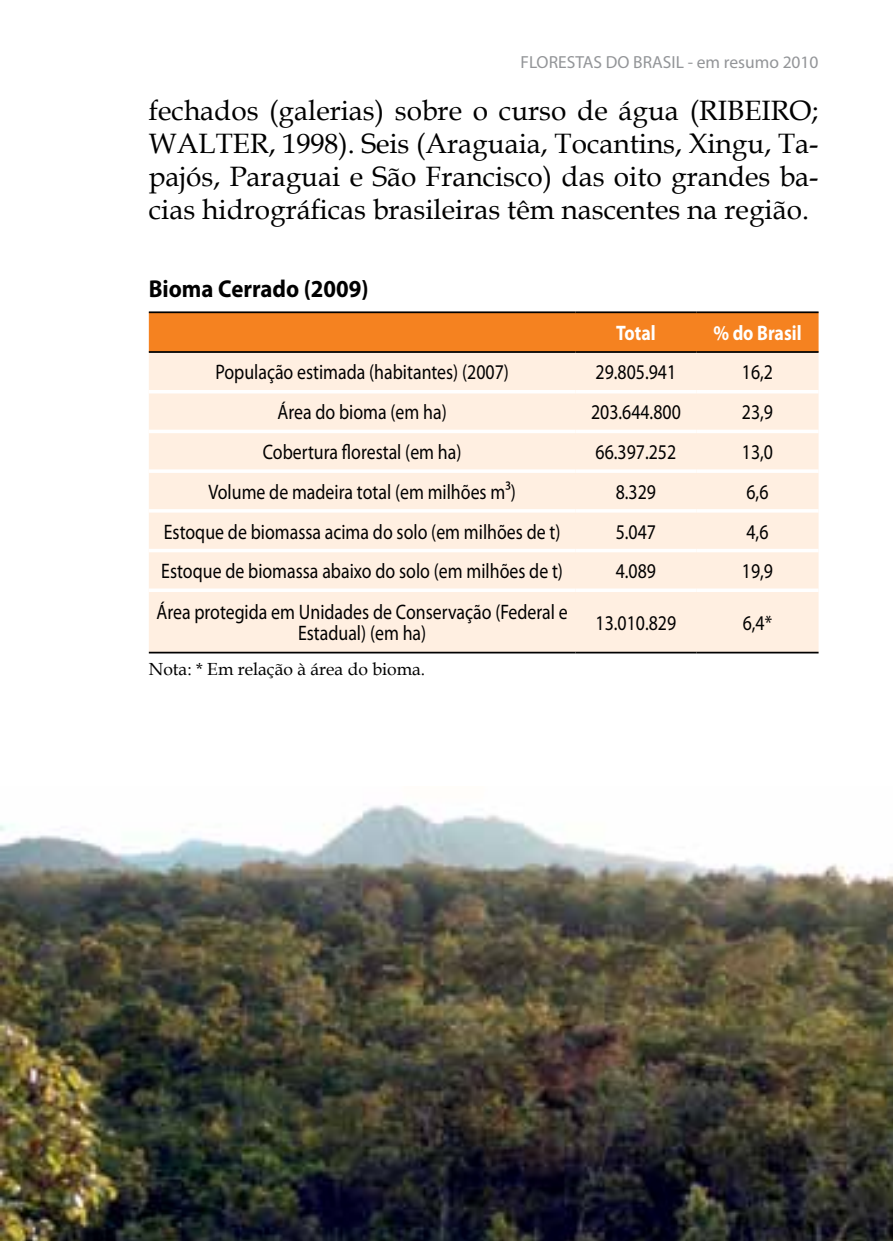
<style>
.page{position:relative;width:893px;height:1241px;background:#fff}
.page>*{position:absolute;margin:0;border:0;box-sizing:border-box;transform-origin:0 0}
.t1{font:28px/33.2px "Book Antiqua";color:#000;text-align:justify}
.t2{font:700 24.5px "Myriad Pro";color:#000;scale:.93 1}
.t3{font:21px/21px "Myriad Pro";color:#000;text-align:center;scale:.85 1}
.t4{font:700 21px "Myriad Pro";color:#fff;scale:.85 1}
.t5{font:17.5px "Myriad Pro";color:#939598}
.t6{font:17.5px "Book Antiqua";color:#000}
</style>
<div class="page">
<div style="left:149px;top:313px;width:670px;height:38px;background:#f58220"></div>
<div style="left:149px;top:353px;width:670px;height:298px;background:#ffefe1"></div>
<hr style="left:149px;top:390px;width:426px;height:3px;background:#fff">
<hr style="left:575px;top:390px;width:121px;height:3px;background:#fff">
<hr style="left:696px;top:390px;width:123px;height:3px;background:#fff">
<svg style="left:149px;top:429px;width:426px;height:4px"></svg>
<svg style="left:575px;top:429px;width:121px;height:4px"></svg>
<svg style="left:696px;top:429px;width:123px;height:4px"></svg>
<hr style="left:149px;top:469px;width:426px;height:4px;background:#fff">
<hr style="left:575px;top:469px;width:121px;height:4px;background:#fff">
<hr style="left:696px;top:469px;width:123px;height:4px;background:#fff">
<hr style="left:149px;top:509px;width:426px;height:3px;background:#fff">
<hr style="left:575px;top:509px;width:121px;height:3px;background:#fff">
<hr style="left:696px;top:509px;width:123px;height:3px;background:#fff">
<svg style="left:149px;top:548px;width:426px;height:4px"></svg>
<svg style="left:575px;top:548px;width:121px;height:4px"></svg>
<svg style="left:696px;top:548px;width:123px;height:4px"></svg>
<svg style="left:149px;top:588px;width:426px;height:4px"></svg>
<svg style="left:575px;top:588px;width:121px;height:4px"></svg>
<svg style="left:696px;top:588px;width:123px;height:4px"></svg>
<hr style="left:149px;top:311px;width:426px;height:2px;background:#000">
<hr style="left:575px;top:311px;width:121px;height:2px;background:#000">
<hr style="left:696px;top:311px;width:123px;height:2px;background:#000">
<hr style="left:149px;top:351px;width:426px;height:2px;background:#000">
<hr style="left:575px;top:351px;width:121px;height:2px;background:#000">
<hr style="left:696px;top:351px;width:123px;height:2px;background:#000">
<hr style="left:149px;top:651px;width:426px;height:2px;background:#000">
<hr style="left:575px;top:651px;width:121px;height:2px;background:#000">
<hr style="left:696px;top:651px;width:123px;height:2px;background:#000">
<img style="left:0;top:804px;width:893px;height:436px">
<p class="t5" style="left:521px;top:51px;width:300px">FLORESTAS DO BRASIL - em resumo 2010</p>
<h1 class="t1" style="left:149px;top:93px;width:671px">fechados (galerias) sobre o curso de água (RIBEIRO; WALTER, 1998). Seis (Araguaia, Tocantins, Xingu, Ta&shy;pajós, Paraguai e São Francisco) das oito grandes ba&shy;cias hidrográficas brasileiras têm nascentes na região.</h1>
<p class="t2" style="left:149px;top:273px;width:238px">Bioma Cerrado (2009)</p>
<p class="t4" style="left:616px;top:319px;width:48px">Total</p>
<p class="t4" style="left:713px;top:319px;width:105px">% do Brasil</p>
<p class="t3" style="left:215px;top:361px;width:347px">População estimada (habitantes) (2007)</p>
<p class="t3" style="left:596px;top:361px;width:96px">29.805.941</p>
<p class="t3" style="left:742px;top:361px;width:38px">16,2</p>
<p class="t3" style="left:278px;top:401px;width:201px">Área do bioma (em ha)</p>
<p class="t3" style="left:591px;top:401px;width:107px">203.644.800</p>
<p class="t3" style="left:742px;top:401px;width:38px">23,9</p>
<p class="t3" style="left:263px;top:441px;width:235px">Cobertura florestal (em ha)</p>
<p class="t3" style="left:596px;top:441px;width:96px">66.397.252</p>
<p class="t3" style="left:742px;top:441px;width:38px">13,0</p>
<p class="t3" style="left:208px;top:481px;width:363px">Volume de madeira total (em milhões m³)</p>
<p class="t3" style="left:616px;top:481px;width:49px">8.329</p>
<p class="t3" style="left:746px;top:481px;width:27px">6,6</p>
<p class="t3" style="left:164px;top:520px;width:468px">Estoque de biomassa acima do solo (em milhões de t)</p>
<p class="t3" style="left:616px;top:520px;width:49px">5.047</p>
<p class="t3" style="left:746px;top:520px;width:27px">4,6</p>
<p class="t3" style="left:161px;top:560px;width:474px">Estoque de biomassa abaixo do solo (em milhões de t)</p>
<p class="t3" style="left:616px;top:560px;width:49px">4.089</p>
<p class="t3" style="left:742px;top:560px;width:38px">19,9</p>
<p class="t3" style="left:157px;top:601px;width:485px">Área protegida em Unidades de Conservação (Federal e<br>Estadual) (em ha)</p>
<p class="t3" style="left:596px;top:612px;width:96px">13.010.829</p>
<p class="t3" style="left:743px;top:612px;width:36px">6,4*</p>
<p class="t6" style="left:149px;top:657px;width:278px">Nota: * Em relação à área do bioma.</p>
</div>
